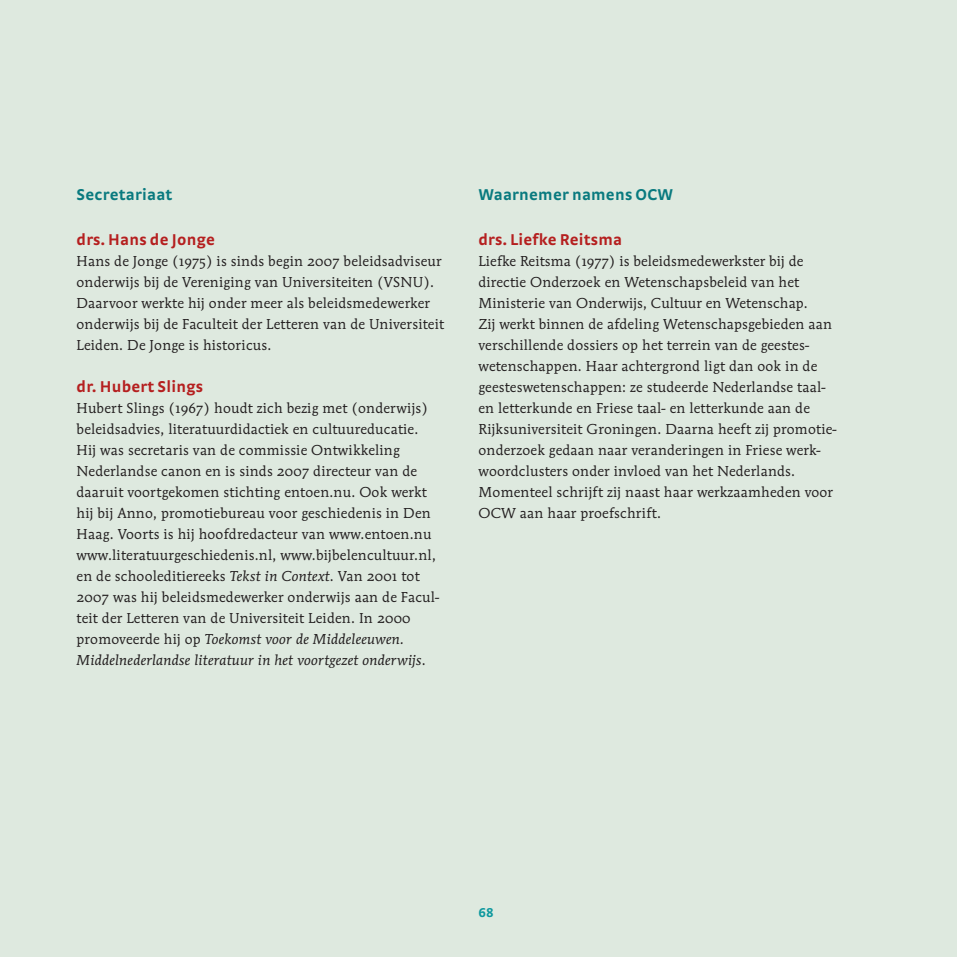
<style>
.page{position:relative;width:957px;height:957px;background:#dee9df}
.page>*{position:absolute;margin:0;border:0;box-sizing:border-box;transform-origin:0 0}
.t1{font:700 16.5px "Strada";letter-spacing:.015em;color:#b51f1f}
.t2{font:700 16.5px "Strada";letter-spacing:.015em;color:#097a7f}
.t3{font:15px/21px "Mendoza";letter-spacing:.015em;color:#231f20}
.t4{font:700 13.5px "Strada";color:#0d989e}
.s1{font-family:"Mendoza SC"}
.s2{font-style:italic}
</style>
<div class="page">
<p class="t2" style="left:77px;top:188px;width:97px">Secretariaat</p>
<p class="t1" style="left:77px;top:233px;width:140px">drs. Hans de Jonge</p>
<p class="t3" style="left:77px;top:251px;width:369px">Hans de Jonge (<span class="s1">1975</span>) is sinds begin <span class="s1">2007</span> beleidsadviseur onderwijs bij de Vereniging van Universiteiten (VSNU).<br>Daarvoor werkte hij onder meer als beleidsmedewerker onderwijs bij de Faculteit der Letteren van de Universiteit Leiden. De Jonge is historicus.</p>
<p class="t1" style="left:77px;top:380px;width:128px">dr. Hubert Slings</p>
<p class="t3" style="left:77px;top:398px;width:364px">Hubert Slings (<span class="s1">1967</span>) houdt zich bezig met (onderwijs) beleidsadvies, literatuurdidactiek en cultuureducatie.<br>Hij was secretaris van de commissie Ontwikkeling Nederlandse canon en is sinds <span class="s1">2007</span> directeur van de daaruit voortgekomen stichting entoen.nu. Ook werkt hij bij Anno, promotiebureau voor geschiedenis in Den Haag. Voorts is hij hoofdredacteur van www.entoen.nu www.literatuurgeschiedenis.nl, www.bijbelencultuur.nl, en de schooleditiereeks <span class="s2">Tekst in Context</span>. Van <span class="s1">2001</span> tot <span class="s1">2007</span> was hij beleidsmedewerker onderwijs aan de Facul - teit der Letteren van de Universiteit Leiden. In <span class="s1">2000 </span>promoveerde hij op <span class="s2">Toekomst voor de Middeleeuwen.<br>Middelnederlandse literatuur in het voortgezet onderwijs</span>.</p>
<p class="t2" style="left:478px;top:188px;width:196px">Waarnemer namens OCW</p>
<p class="t1" style="left:478px;top:233px;width:145px">drs. Liefke Reitsma</p>
<p class="t3" style="left:478px;top:251px;width:360px">Liefke Reitsma (<span class="s1">1977</span>) is beleidsmedewerkster bij de directie Onderzoek en Wetenschapsbeleid van het Ministerie van Onderwijs, Cultuur en Wetenschap.<br>Zij werkt binnen de afdeling Wetenschapsgebieden aan verschillende dossiers op het terrein van de geestes&shy;wetenschappen. Haar achtergrond ligt dan ook in de geesteswetenschappen: ze studeerde Nederlandse taal&shy;en letterkunde en Friese taal- en letterkunde aan de Rijksuniversiteit Groningen. Daarna heeft zij promotie&shy;onderzoek gedaan naar veranderingen in Friese werk&shy;woordclusters onder invloed van het Nederlands.<br>Momenteel schrijft zij naast haar werkzaamheden voor OCW aan haar proefschrift.</p>
<p class="t4" style="left:478px;top:907px;width:17px">68</p>
</div>
